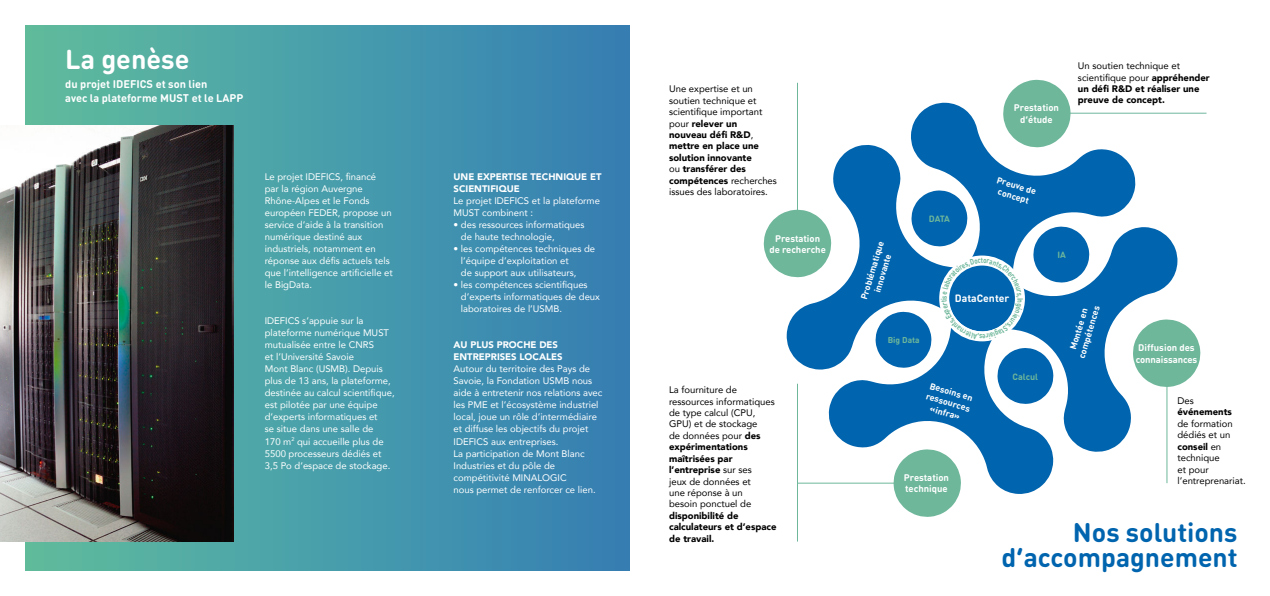
<style>
.page{position:relative;width:1270px;height:596px;background:#fff}
.page>*{position:absolute;margin:0;border:0;box-sizing:border-box;transform-origin:0 0}
.t1{font:700 27px "DIN Round Pro";color:#fff}
.t2{font:700 26.6px/25px "DIN Round Pro";color:#0064ae;text-align:right}
.t3{font:700 11px/13.2px "DIN Round Pro";color:#fff}
.t4{font:700 10.5px "DIN Round Pro";color:#fff}
.t5{font:9.5px/12px "Avenir";color:#fff}
.t6{font:9.5px/11.4px "Avenir";color:#000}
.t7{font:900 9.5px/11.4px "Avenir";color:#000}
.t8{font:700 9.5px/11.4px "DIN Round Pro";color:#fff;text-align:center}
.t9{font:900 9.5px/12px "Avenir";color:#fff}
.t10{font:700 9px/10.8px "DIN Round Pro";color:#fff;text-align:center}
.t11{font:700 9px "DIN Round Pro";color:#6eb79b}
.t12{font:700 8.4px "DIN Round Pro";color:#6eb79b}
.s1{font-weight:900}
.s2{font-weight:400}
</style>
<div class="page">
<div style="left:26px;top:26px;width:603px;height:544px;background:linear-gradient(to right,#5fbd9e,#337eb5)"></div>
<img style="left:0;top:125px;width:234px;height:416px">
<svg style="left:1005px;top:79px;width:64px;height:23px"></svg>
<svg style="left:911px;top:102px;width:224px;height:155px;fill:#0064ae"></svg>
<svg style="left:895px;top:493px;width:65px;height:23px"></svg>
<svg style="left:829px;top:339px;width:224px;height:154px;fill:#0064ae"></svg>
<svg style="left:1178px;top:321px;width:23px;height:64px"></svg>
<svg style="left:1010px;top:227px;width:168px;height:224px;fill:#0064ae"></svg>
<svg style="left:764px;top:211px;width:23px;height:65px"></svg>
<svg style="left:787px;top:145px;width:167px;height:224px;fill:#0064ae"></svg>
<svg style="left:997px;top:347px;width:56px;height:57px"></svg>
<svg style="left:875px;top:311px;width:57px;height:56px"></svg>
<hr style="left:797px;top:83px;width:1px;height:141px;background:#6eb79b">
<hr style="left:797px;top:383px;width:1px;height:158px;background:#6eb79b">
<hr style="left:1166px;top:372px;width:1px;height:111px;background:#6eb79b">
<hr style="left:797px;top:482px;width:110px;height:1px;background:#6eb79b">
<hr style="left:1060px;top:113px;width:146px;height:1px;background:#6eb79b">
<svg style="left:941px;top:257px;width:82px;height:82px"></svg>
<h1 class="t1" style="left:65px;top:47px;width:126px">La genèse</h1>
<p class="t3" style="left:65px;top:78px;width:180px">du projet IDEFICS et son lien<br>avec la plateforme MUST et le LAPP</p>
<p class="t5" style="left:265px;top:170px;width:130px">Le projet IDEFICS, financé<br>par la région Auvergne<br>Rhône-Alpes et le Fonds européen FEDER, propose un service d’aide à la transition numérique destiné aux industriels, notamment en réponse aux défis actuels tels que l’intelligence artificielle et le BigData.</p>
<p class="t5" style="left:265px;top:315px;width:131px">IDEFICS s’appuie sur la plateforme numérique MUST mutualisée entre le CNRS<br>et l’Université Savoie<br>Mont Blanc (USMB). Depuis plus de 13 ans, la plateforme, destinée au calcul scientifique, est pilotée par une équipe d’experts informatiques et<br>se situe dans une salle de<br>170 m<sup>2</sup> qui accueille plus de<br>5500 processeurs dédiés et<br>3,5 Po d’espace de stockage.</p>
<p class="t9" style="left:454px;top:170px;width:149px">UNE EXPERTISE TECHNIQUE ET<br>SCIENTIFIQUE</p>
<p class="t5" style="left:454px;top:195px;width:148px">Le projet IDEFICS et la plateforme<br>MUST combinent :</p>
<p class="t5" style="left:461px;top:219px;width:125px;text-indent:-7px">• des ressources informatiques de haute technologie,</p>
<p class="t5" style="left:461px;top:243px;width:136px;text-indent:-7px">• les compétences techniques de l’équipe d’exploitation et<br>de support aux utilisateurs,</p>
<p class="t5" style="left:461px;top:278px;width:141px;text-indent:-7px">• les compétences scientifiques d’experts informatiques de deux laboratoires de l’USMB.</p>
<p class="t9" style="left:454px;top:338px;width:111px">AU PLUS PROCHE DES<br>ENTREPRISES LOCALES</p>
<p class="t5" style="left:454px;top:363px;width:150px">Autour du territoire des Pays de<br>Savoie, la Fondation USMB nous aide à entretenir nos relations avec les PME et l’écosystème industriel local, joue un rôle d’intermédiaire et diffuse les objectifs du projet<br>IDEFICS aux entreprises.<br>La participation de Mont Blanc<br>Industries et du pôle de compétitivité MINALOGIC<br>nous permet de renforcer ce lien.</p>
<p class="t6" style="left:669px;top:84px;width:109px">Une expertise et un soutien technique et scientifique important pour <span class="s1">relever un nouveau défi R&amp;D</span>, <span class="s1">mettre en place une solution innovante<br></span>ou <span class="s1">transférer des compétences</span> recherches issues des laboratoires.</p>
<p class="t8" style="left:769px;top:233px;width:58px">Prestation de recherche</p>
<p class="t6" style="left:669px;top:385px;width:107px">La fourniture de ressources informatiques de type calcul (CPU,<br>GPU) et de stockage<br>de données pour <span class="s1">des expérimentations maîtrisées par l’entreprise</span> sur ses<br>jeux de données et<br>une réponse à un<br>besoin ponctuel de</p>
<p class="t7" style="left:669px;top:510px;width:109px">disponibilité de calculateurs et d’espace de travail.</p>
<p class="t8" style="left:1014px;top:103px;width:47px">Prestation d’étude</p>
<p class="t7" style="left:1078px;top:61px;width:133px"><span class="s2">Un soutien technique et scientifique pour</span> appréhender un défi R&amp;D et réaliser une preuve de concept.</p>
<p class="t10" style="left:859px;top:298px;width:62px;rotate:-74deg">Problématique innovante</p>
<p class="t11" style="left:929px;top:214px;width:23px">DATA</p>
<p class="t10" style="left:998px;top:175px;width:42px;rotate:16deg">Preuve de concept</p>
<p class="t4" style="left:955px;top:294px;width:56px">DataCenter</p>
<p class="t12" style="left:888px;top:336px;width:33px">Big Data</p>
<p class="t11" style="left:1013px;top:372px;width:27px">Calcul</p>
<p class="t11" style="left:1057px;top:251px;width:10px">IA</p>
<p class="t10" style="left:1067px;top:353px;width:56px;rotate:-74deg">Montée en compétences</p>
<p class="t8" style="left:1136px;top:342px;width:63px;text-align:left">Diffusion des connaissances</p>
<p class="t10" style="left:931px;top:380px;width:47px;rotate:16deg">Besoins en ressources «infra»</p>
<p class="t8" style="left:904px;top:472px;width:47px;text-align:left">Prestation technique</p>
<p class="t6" style="left:1177px;top:395px;width:18px">Des</p>
<p class="t7" style="left:1177px;top:407px;width:56px">événements</p>
<p class="t6" style="left:1177px;top:418px;width:70px">de formation dédiés et un <span class="s1">conseil</span> en technique<br>et pour l’entreprenariat.</p>
<h2 class="t2" style="left:1001px;top:521px;width:238px">Nos solutions d’accompagnement</h2>
</div>
